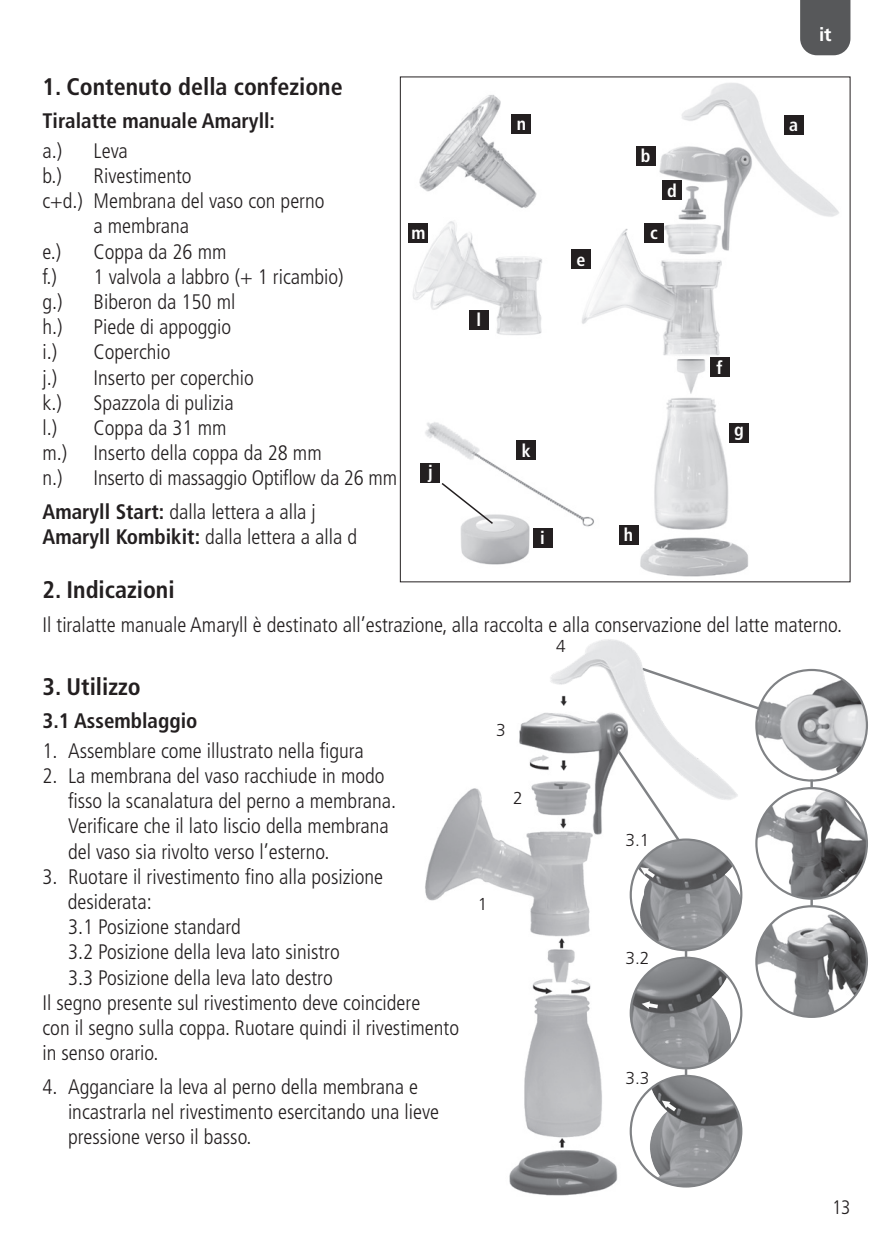
<style>
.page{position:relative;width:893px;height:1259px;background:#fff}
.page>*{position:absolute;margin:0;border:0;box-sizing:border-box;transform-origin:0 0}
.t1{font:700 condensed 24px "Frutiger LT Std";color:#231f20}
.t2{font:300 condensed 21px/25.2px "Frutiger LT Std";color:#231f20}
.t3{font:700 condensed 21px "Frutiger LT Std";color:#231f20}
.t4{font:300 condensed 19.5px "Frutiger LT Std";color:#231f20}
.t5{font:700 18.9px "Frutiger LT Std";color:#fff}
.t6{font:700 condensed 18px "Frutiger LT Std";color:#fff}
.t7{font:300 17.4px "Frutiger LT Std";color:#231f20}
.s1{font-weight:700}
</style>
<div class="page">
<div style="left:800px;top:0;width:50px;height:55px;background:#57585a"></div>
<img style="left:408px;top:83px;width:431px;height:494px">
<div style="left:784px;top:115px;width:19px;height:20px;background:#231f20"></div>
<div style="left:636px;top:146px;width:19px;height:19px;background:#231f20"></div>
<div style="left:644px;top:223px;width:20px;height:20px;background:#231f20"></div>
<div style="left:662px;top:181px;width:20px;height:19px;background:#231f20"></div>
<div style="left:571px;top:250px;width:20px;height:19px;background:#231f20"></div>
<div style="left:710px;top:358px;width:19px;height:19px;background:#231f20"></div>
<div style="left:729px;top:423px;width:20px;height:20px;background:#231f20"></div>
<div style="left:619px;top:525px;width:19px;height:20px;background:#231f20"></div>
<div style="left:533px;top:528px;width:19px;height:20px;background:#231f20"></div>
<div style="left:421px;top:463px;width:19px;height:20px;background:#231f20"></div>
<div style="left:517px;top:441px;width:19px;height:19px;background:#231f20"></div>
<div style="left:512px;top:114px;width:19px;height:20px;background:#231f20"></div>
<div style="left:409px;top:223px;width:19px;height:19px;background:#231f20"></div>
<div style="left:469px;top:310px;width:20px;height:19px;background:#231f20"></div>
<svg style="left:440px;top:481px;width:55px;height:44px"></svg>
<hr style="left:685px;top:949px;width:2px;height:127px;background:#808285">
<hr style="left:810px;top:779px;width:3px;height:128px;background:#808285">
<img style="left:425px;top:722px;width:249px;height:474px">
<img style="left:526px;top:639px;width:226px;height:170px">
<svg style="left:649px;top:1089px;width:1px;height:18px"></svg>
<img style="left:756px;top:670px;width:111px;height:105px">
<div style="left:755px;top:669px;width:113px;height:112px;border:2px solid #808285;border-radius:50%"></div>
<img style="left:756px;top:788px;width:111px;height:110px;border-radius:55px">
<div style="left:755px;top:787px;width:113px;height:113px;border:2px solid #808285;border-radius:50%"></div>
<img style="left:756px;top:909px;width:111px;height:108px">
<div style="left:755px;top:905px;width:113px;height:113px;border:2px solid #808285;border-radius:50%"></div>
<img style="left:631px;top:957px;width:100px;height:111px">
<div style="left:630px;top:956px;width:112px;height:113px;border:2px solid #808285;border-radius:50%"></div>
<img style="left:638px;top:868px;width:103px;height:82px">
<div style="left:630px;top:838px;width:112px;height:113px;border:2px solid #808285;border-radius:50%"></div>
<img style="left:650px;top:1088px;width:17px;height:70px">
<div style="left:630px;top:1074px;width:112px;height:113px;border:2px solid #808285;border-radius:50%"></div>
<svg style="left:615px;top:748px;width:67px;height:96px"></svg>
<img style="left:552px;top:756px;width:21px;height:16px">
<img style="left:552px;top:691px;width:21px;height:16px">
<img style="left:640px;top:867px;width:15px;height:11px">
<img style="left:642px;top:1001px;width:16px;height:8px">
<img style="left:662px;top:1100px;width:14px;height:11px">
<p class="t5" style="left:819px;top:24px;width:14px">it</p>
<p class="t1" style="left:43px;top:72px;width:302px">1. Contenuto della confezione</p>
<p class="t3" style="left:43px;top:109px;width:234px">Tiralatte manuale Amaryll:</p>
<p class="t2" style="left:43px;top:138px;width:21px">a.)</p>
<p class="t2" style="left:94px;top:138px;width:36px">Leva</p>
<p class="t2" style="left:43px;top:163px;width:21px">b.)</p>
<p class="t2" style="left:94px;top:163px;width:100px">Rivestimento</p>
<p class="t2" style="left:43px;top:189px;width:284px">c+d.) Membrana del vaso con perno</p>
<p class="t2" style="left:94px;top:214px;width:97px">a membrana</p>
<p class="t2" style="left:43px;top:239px;width:20px">e.)</p>
<p class="t2" style="left:94px;top:239px;width:134px">Coppa da 26 mm</p>
<p class="t2" style="left:43px;top:264px;width:16px">f.)</p>
<p class="t2" style="left:94px;top:264px;width:252px">1 valvola a labbro (+ 1 ricambio)</p>
<p class="t2" style="left:43px;top:289px;width:22px">g.)</p>
<p class="t2" style="left:94px;top:289px;width:143px">Biberon da 150 ml</p>
<p class="t2" style="left:43px;top:315px;width:22px">h.)</p>
<p class="t2" style="left:94px;top:315px;width:139px">Piede di appoggio</p>
<p class="t2" style="left:43px;top:340px;width:16px">i.)</p>
<p class="t2" style="left:94px;top:340px;width:79px">Coperchio</p>
<p class="t2" style="left:43px;top:365px;width:16px">j.)</p>
<p class="t2" style="left:94px;top:365px;width:162px">Inserto per coperchio</p>
<p class="t2" style="left:43px;top:390px;width:21px">k.)</p>
<p class="t2" style="left:94px;top:390px;width:142px">Spazzola di pulizia</p>
<p class="t2" style="left:43px;top:415px;width:16px">l.)</p>
<p class="t6" style="left:517px;top:113px;width:11px">n</p>
<p class="t6" style="left:789px;top:114px;width:10px">a</p>
<p class="t6" style="left:641px;top:145px;width:11px">b</p>
<p class="t6" style="left:667px;top:180px;width:11px">d</p>
<p class="t6" style="left:411px;top:222px;width:16px">m</p>
<p class="t6" style="left:650px;top:222px;width:9px">c</p>
<p class="t6" style="left:576px;top:249px;width:10px">e</p>
<p class="t6" style="left:476px;top:309px;width:6px">l</p>
<p class="t6" style="left:716px;top:357px;width:7px">f</p>
<p class="t2" style="left:43px;top:415px;width:281px;text-indent:51px">Coppa da 31 mm<br>m.) Inserto della coppa da 28 mm n.)</p>
<p class="t6" style="left:734px;top:419px;width:11px">g</p>
<p class="t6" style="left:522px;top:440px;width:10px">k</p>
<p class="t6" style="left:428px;top:461px;width:6px">j</p>
<p class="t2" style="left:43px;top:462px;width:356px;line-height:33.6px;text-indent:51px">Inserto di massaggio Optiflow da 26 mm<br><span class="s1">Amaryll Start:</span> dalla lettera a alla j</p>
<p class="t2" style="left:43px;top:525px;width:316px"><span class="s1">Amaryll Kombikit:</span> dalla lettera a alla d</p>
<p class="t1" style="left:43px;top:576px;width:134px">2. Indicazioni</p>
<p class="t2" style="left:43px;top:612px;width:801px">Il tiralatte manuale Amaryll è destinato all’estrazione, alla raccolta e alla conservazione del latte materno.</p>
<p class="t1" style="left:43px;top:672px;width:100px">3. Utilizzo</p>
<p class="t3" style="left:43px;top:708px;width:156px">3.1 Assemblaggio</p>
<p class="t2" style="left:43px;top:738px;width:323px">1. Assemblare come illustrato nella figura</p>
<p class="t2" style="left:68px;top:763px;width:330px;text-indent:-26px">2. La membrana del vaso racchiude in modo fisso la scanalatura del perno a membrana.<br>Verificare che il lato liscio della membrana del vaso sia rivolto verso l’esterno.</p>
<p class="t2" style="left:43px;top:864px;width:342px">3. Ruotare il rivestimento fino alla posizione</p>
<p class="t2" style="left:68px;top:889px;width:85px">desiderata:</p>
<p class="t2" style="left:68px;top:914px;width:174px">3.1 Posizione standard</p>
<p class="t2" style="left:68px;top:940px;width:273px">3.2 Posizione della leva lato sinistro</p>
<p class="t2" style="left:68px;top:965px;width:266px">3.3 Posizione della leva lato destro</p>
<p class="t2" style="left:43px;top:990px;width:379px">Il segno presente sul rivestimento deve coincidere</p>
<p class="t2" style="left:43px;top:1015px;width:418px">con il segno sulla coppa. Ruotare quindi il rivestimento</p>
<p class="t2" style="left:43px;top:1040px;width:117px">in senso orario.</p>
<p class="t2" style="left:68px;top:1074px;width:373px;text-indent:-26px">4. Agganciare la leva al perno della membrana e incastrarla nel rivestimento esercitando una lieve pressione verso il basso.</p>
<p class="t6" style="left:540px;top:527px;width:6px">i</p>
<p class="t6" style="left:624px;top:524px;width:11px">h</p>
<p class="t7" style="left:556px;top:636px;width:11px">4</p>
<p class="t7" style="left:496px;top:720px;width:11px">3</p>
<p class="t7" style="left:513px;top:788px;width:11px">2</p>
<p class="t7" style="left:625px;top:830px;width:26px">3.1</p>
<p class="t7" style="left:478px;top:894px;width:11px">1</p>
<p class="t7" style="left:625px;top:948px;width:26px">3.2</p>
<p class="t7" style="left:625px;top:1068px;width:26px">3.3</p>
<p class="t4" style="left:832px;top:1196px;width:20px">13</p>
</div>
